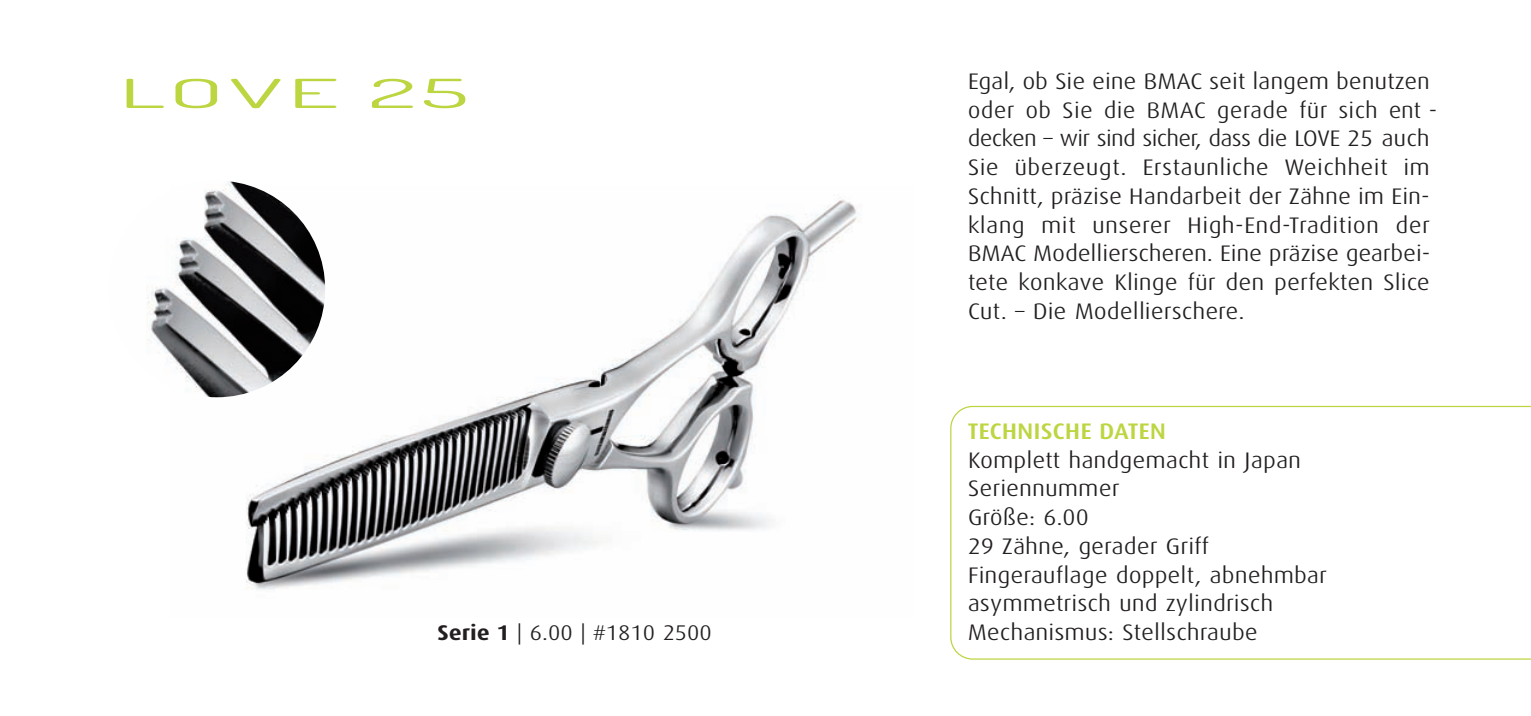
<style>
.page{position:relative;width:1531px;height:716px;background:#fff}
.page>*{position:absolute;margin:0;border:0;box-sizing:border-box;transform-origin:0 0}
.t1{font:40px "Dosis";letter-spacing:.05em;color:#bbd641;scale:2.5 1}
.t2{font:300 22.5px/28.8px "Dax Condensed";color:#231f20;scale:1.3 1}
.t3{font:500 22.5px "Dax Condensed";color:#bbd641;scale:1.3 1}
.t4{font:300 21.25px "Dax Condensed";color:#231f20;scale:1.3 1}
.s1{font-weight:700}
</style>
<div class="page">
<img style="left:206px;top:186px;width:654px;height:404px">
<img style="left:109px;top:181px;width:216px;height:216px;border-radius:50%">
<svg style="left:950px;top:406px;width:581px;height:253px"></svg>
<h1 class="t1" style="left:119px;top:67px;width:141px">LOVE 25</h1>
<p class="t4" style="left:437px;top:625px;width:213px"><span class="s1">Serie 1</span> | 6.00 | #1810 2500</p>
<p class="t2" style="left:968px;top:69px;width:362px">Egal, ob Sie eine BMAC seit langem benutzen oder ob Sie die BMAC gerade für sich ent - decken – wir sind sicher, dass die LOVE 25 auch Sie überzeugt. Erstaunliche Weichheit im Schnitt, präzise Handarbeit der Zähne im Ein&shy;klang mit unserer High-End-Tradition der BMAC Modellierscheren. Eine präzise gearbei&shy;tete konkave Klinge für den perfekten Slice Cut. – Die Modellierschere.</p>
<p class="t3" style="left:968px;top:421px;width:154px">TECHNISCHE DATEN</p>
<p class="t2" style="left:968px;top:448px;width:278px">Komplett handgemacht in Japan<br>Seriennummer<br>Größe: 6.00<br>29 Zähne, gerader Griff<br>Fingerauflage doppelt, abnehmbar asymmetrisch und zylindrisch<br>Mechanismus: Stellschraube</p>
</div>
